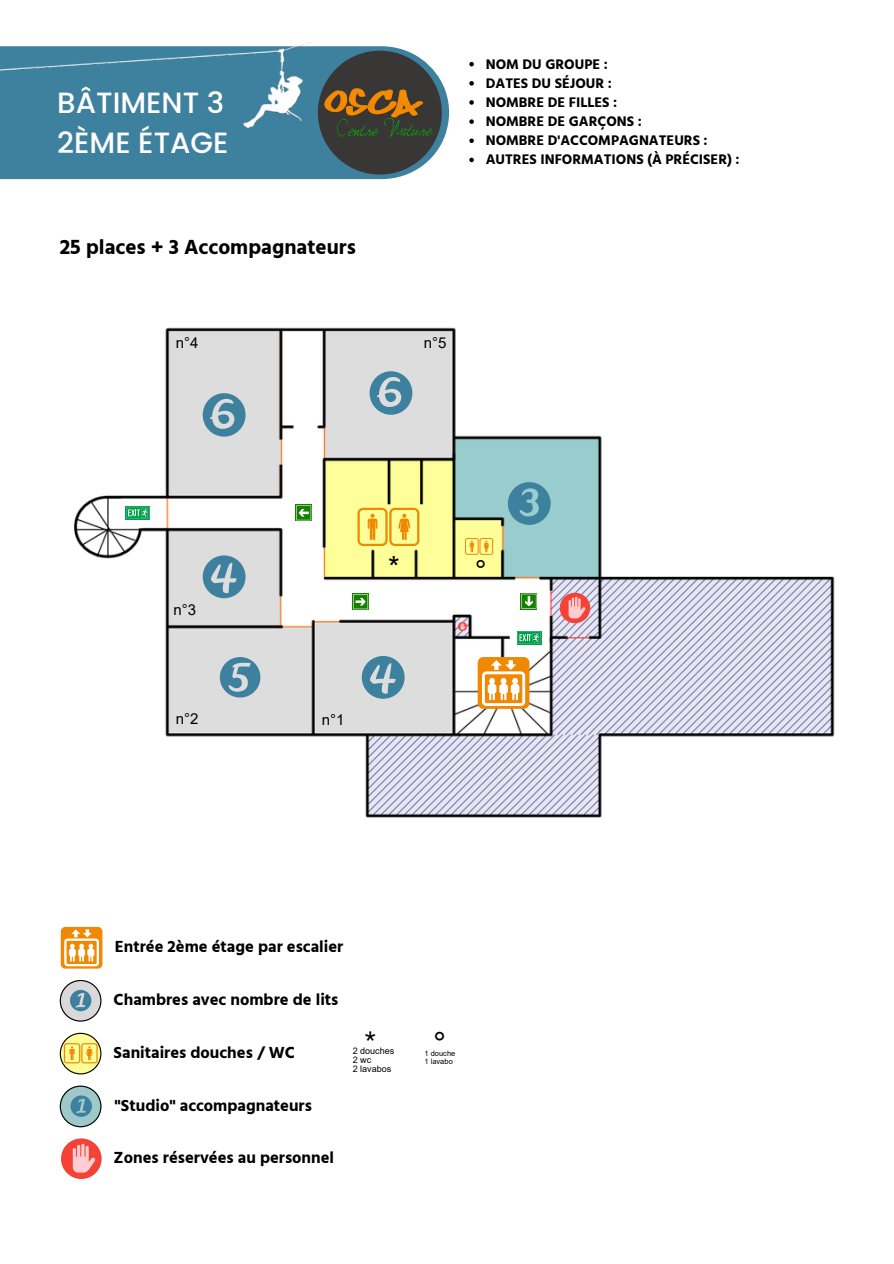
<style>
.page{position:relative;width:894px;height:1264px;background:#fff}
.page>*{position:absolute;margin:0;border:0;box-sizing:border-box;transform-origin:0 0}
.t1{font:33px "Arial";color:#000}
.t2{font:30px "Arial";color:#000}
.t3{font:500 29.25px/40.5px "Poppins";color:#fff}
.t4{font:25.5px "Courier Std";color:#000}
.t5{font:700 21px "Hind Madurai";color:#000}
.t6{font:700 16.5px "Hind Madurai";color:#000}
.t7{font:15px "Arial";color:#000}
.t8{font:700 14.25px/19.2px "Hind Madurai";color:#000}
.t9{font:9px/9px "Arial";color:#000}
.t10{font:7.5px "Arial";color:#000}
</style>
<div class="page">
<svg style="left:60px;top:1032px;width:41px;height:42px"></svg>
<div style="left:61px;top:926px;width:41px;height:42px;background:#ef8904;border-radius:5px"></div>
<svg style="left:64px;top:929px;width:35px;height:37px"></svg>
<svg style="left:60px;top:980px;width:41px;height:41px"></svg>
<svg style="left:60px;top:1085px;width:41px;height:42px"></svg>
<svg style="left:61px;top:1138px;width:41px;height:40px"></svg>
<img style="left:74px;top:327px;width:761px;height:491px">
<svg style="left:220px;top:616px;width:60px;height:81px;background:#b3c1c8"></svg>
<svg style="left:340px;top:627px;width:64px;height:71px;background:#b5c6cd"></svg>
<svg style="left:185px;top:555px;width:60px;height:43px;background:#96b4c1"></svg>
<svg style="left:185px;top:350px;width:103px;height:86px;background:#c4ccd0"></svg>
<svg style="left:360px;top:371px;width:52px;height:77px;background:#b0c3cb"></svg>
<svg style="left:471px;top:464px;width:79px;height:61px;background:#82b6bb"></svg>
<div style="left:477px;top:657px;width:52px;height:52px;background:#ef8904;border-radius:6px"></div>
<svg style="left:482px;top:660px;width:43px;height:46px"></svg>
<svg style="left:559px;top:592px;width:31px;height:37px"></svg>
<svg style="left:125px;top:506px;width:25px;height:13px"></svg>
<svg style="left:126px;top:507px;width:23px;height:12px"></svg>
<div style="left:516px;top:631px;width:25px;height:13px;background:#2faf6c"></div>
<div style="left:520px;top:592px;width:17px;height:17px;background:#fff"></div>
<svg style="left:458px;top:593px;width:82px;height:50px"></svg>
<svg style="left:352px;top:593px;width:17px;height:17px"></svg>
<svg style="left:353px;top:592px;width:39px;height:17px"></svg>
<svg style="left:295px;top:504px;width:17px;height:17px"></svg>
<svg style="left:296px;top:505px;width:15px;height:15px"></svg>
<svg style="left:465px;top:538px;width:28px;height:17px"></svg>
<svg style="left:327px;top:508px;width:92px;height:38px;background:#fbe274"></svg>
<svg style="left:0;top:46px;width:449px;height:133px;background:#508ca7"></svg>
<img style="left:0;top:44px;width:313px;height:89px">
<div style="left:318px;top:51px;width:123px;height:123px;background:#393636;border-radius:50%"></div>
<img style="left:324px;top:88px;width:108px;height:49px">
<svg style="left:469px;top:62px;width:4px;height:4px"></svg>
<svg style="left:469px;top:81px;width:4px;height:5px"></svg>
<svg style="left:469px;top:100px;width:4px;height:5px"></svg>
<svg style="left:469px;top:119px;width:4px;height:5px"></svg>
<svg style="left:469px;top:138px;width:4px;height:5px"></svg>
<svg style="left:469px;top:158px;width:4px;height:4px"></svg>
<h3 class="t3" style="left:57px;top:82px;width:173px">BÂTIMENT 3<br>2ÈME ÉTAGE</h3>
<p class="t5" style="left:60px;top:233px;width:297px">25 places + 3 Accompagnateurs</p>
<p class="t7" style="left:176px;top:332px;width:24px">n°4</p>
<p class="t7" style="left:423px;top:333px;width:24px">n°5</p>
<p class="t8" style="left:485px;top:55px;width:255px">NOM DU GROUPE :<br>DATES DU SÉJOUR :<br>NOMBRE DE FILLES :<br>NOMBRE DE GARÇONS :<br>NOMBRE D'ACCOMPAGNATEURS :<br>AUTRES INFORMATIONS (À PRÉCISER) :</p>
<p class="t7" style="left:173px;top:599px;width:24px">n°3</p>
<p class="t7" style="left:176px;top:708px;width:24px">n°2</p>
<p class="t7" style="left:322px;top:709px;width:24px">n°1</p>
<h2 class="t2" style="left:388px;top:546px;width:13px">*</h2>
<h2 class="t2" style="left:475px;top:550px;width:13px">°</h2>
<p class="t6" style="left:115px;top:936px;width:230px">Entrée 2ème étage par escalier</p>
<p class="t6" style="left:114px;top:989px;width:226px">Chambres avec nombre de lits</p>
<p class="t6" style="left:114px;top:1041px;width:183px">Sanitaires douches / WC</p>
<p class="t6" style="left:114px;top:1094px;width:199px">"Studio" accompagnateurs</p>
<p class="t6" style="left:114px;top:1147px;width:222px">Zones réservées au personnel</p>
<h3 class="t4" style="left:363px;top:1023px;width:17px">*</h3>
<p class="t9" style="left:352px;top:1045px;width:43px">2 douches<br>2 wc<br>2 lavabos</p>
<h1 class="t1" style="left:433px;top:1021px;width:15px">°</h1>
<p class="t10" style="left:424px;top:1055px;width:30px">1 lavabo</p>
<p class="t10" style="left:424px;top:1048px;width:32px">1 douche</p>
</div>
